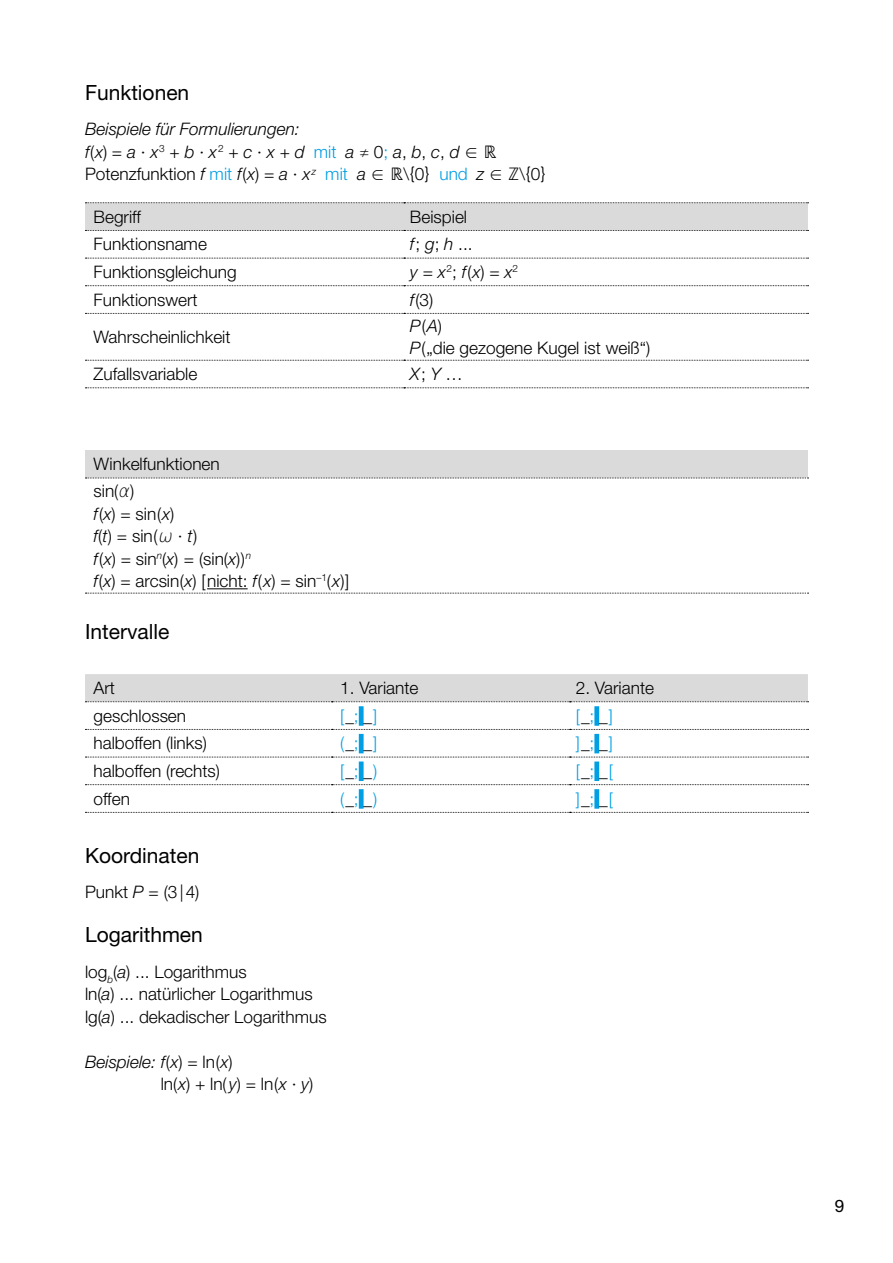
<style>
.page{position:relative;width:893px;height:1263px;background:#fff}
.page>*{position:absolute;margin:0;border:0;box-sizing:border-box;transform-origin:0 0}
.t1{font:21px "Helvetica Neue LT Std";color:#000}
.t2{font:300 17.25px/22.5px "Helvetica Neue LT Std";color:#000}
.t3{font:italic 300 17.25px/22.5px "Helvetica Neue LT Std";color:#000}
.t4{font:300 17.25px "Helvetica Neue LT Std";color:#009fe3}
.t5{font:17.25px "Helvetica Neue LT Std";color:#000}
.s1{font-style:normal}
.s2{font-style:normal;color:#009fe3}
.s3{font-family:"Lucida Sans Unicode";font-weight:400;font-style:normal}
.s4{font-style:italic}
.s5{font-family:"DejaVu Sans";font-weight:200;font-style:italic}
.s6{color:#000}
</style>
<div class="page">
<svg style="left:85px;top:202px;width:723px;height:29px;background:#d4d4d4"></svg>
<svg style="left:85px;top:258px;width:723px;height:1px"></svg>
<svg style="left:85px;top:285px;width:723px;height:1px"></svg>
<svg style="left:85px;top:313px;width:723px;height:1px"></svg>
<svg style="left:85px;top:360px;width:723px;height:1px"></svg>
<svg style="left:85px;top:387px;width:723px;height:1px"></svg>
<div style="left:85px;top:450px;width:723px;height:28px;background:#dadada"></div>
<svg style="left:85px;top:478px;width:723px;height:1px"></svg>
<svg style="left:85px;top:593px;width:723px;height:1px"></svg>
<hr style="left:207px;top:588px;width:41px;height:1px;background:#000">
<div style="left:85px;top:674px;width:723px;height:28px;background:#dadada"></div>
<svg style="left:85px;top:729px;width:723px;height:1px"></svg>
<svg style="left:85px;top:757px;width:723px;height:1px"></svg>
<svg style="left:85px;top:784px;width:723px;height:1px"></svg>
<svg style="left:85px;top:812px;width:723px;height:1px"></svg>
<div style="left:359px;top:706px;width:5px;height:20px;background:#009fe3"></div>
<div style="left:594px;top:706px;width:5px;height:20px;background:#009fe3"></div>
<div style="left:359px;top:734px;width:5px;height:19px;background:#009fe3"></div>
<div style="left:594px;top:734px;width:5px;height:19px;background:#009fe3"></div>
<div style="left:359px;top:761px;width:5px;height:20px;background:#009fe3"></div>
<div style="left:594px;top:761px;width:5px;height:20px;background:#009fe3"></div>
<div style="left:359px;top:789px;width:5px;height:20px;background:#009fe3"></div>
<div style="left:594px;top:789px;width:5px;height:20px;background:#009fe3"></div>
<p class="t1" style="left:85px;top:80px;width:106px">Funktionen</p>
<p class="t3" style="left:85px;top:118px;width:463px">Beispiele für Formulierungen:<br>f<span class="s1">(</span>x<span class="s1">) =</span> a <span class="s1">∙</span> x<sup>3</sup> <span class="s1">+</span> b <span class="s1">∙</span> x<sup>2</sup> <span class="s1">+</span> c <span class="s1">∙</span> x <span class="s1">+</span> d <span class="s2">mit</span> a <span class="s1">≠ 0</span><span class="s2">;</span> a<span class="s1">,</span> b<span class="s1">,</span> c<span class="s1">,</span> d <span class="s3">∈ ℝ<br></span><span class="s1">Potenzfunktion</span> f <span class="s2">mit</span> f<span class="s1">(</span>x<span class="s1">) =</span> a <span class="s1">∙</span> x<sup>z</sup> <span class="s2">mit</span> a <span class="s3">∈ ℝ</span><span class="s1">\{0}</span> <span class="s2">und</span> z <span class="s3">∈ ℤ</span><span class="s1">\{0}</span></p>
<p class="t2" style="left:94px;top:205px;width:49px">Begriff</p>
<p class="t2" style="left:410px;top:205px;width:59px">Beispiel</p>
<p class="t2" style="left:94px;top:233px;width:115px">Funktionsname</p>
<p class="t2" style="left:410px;top:233px;width:64px"><span class="s4">f</span>; <span class="s4">g</span>; <span class="s4">h</span> ...</p>
<p class="t2" style="left:94px;top:260px;width:145px">Funktionsgleichung</p>
<p class="t3" style="left:410px;top:260px;width:110px">y <span class="s1">=</span> x<sup>2</sup><span class="s1">;</span> f<span class="s1">(</span>x<span class="s1">) =</span> x<sup>2</sup></p>
<p class="t2" style="left:94px;top:288px;width:106px">Funktionswert</p>
<p class="t2" style="left:410px;top:288px;width:25px"><span class="s4">f</span>(3)</p>
<p class="t2" style="left:94px;top:325px;width:139px">Wahrscheinlichkeit</p>
<p class="t2" style="left:410px;top:314px;width:242px"><span class="s4">P</span>(<span class="s4">A</span>)<br><span class="s4">P</span>(„die gezogene Kugel ist weiß“)</p>
<p class="t2" style="left:94px;top:362px;width:105px">Zufallsvariable</p>
<p class="t3" style="left:410px;top:363px;width:54px">X<span class="s1">;</span> Y <span class="s1">…</span></p>
<p class="t2" style="left:94px;top:450px;width:128px;line-height:26.7px">Winkelfunktionen sin(<span class="s5">α</span>)</p>
<p class="t2" style="left:94px;top:502px;width:257px"><span class="s4">f</span>(<span class="s4">x</span>) = sin(<span class="s4">x</span>)<br><span class="s4">f</span>(<span class="s4">t</span>) = sin(<span class="s5">ω</span> · <span class="s4">t</span>)<br><span class="s4">f</span>(<span class="s4">x</span>) = sin<sup>n</sup>(<span class="s4">x</span>) = (sin(<span class="s4">x</span>))<sup>n<br></sup><span class="s4">f</span>(<span class="s4">x</span>) = arcsin(<span class="s4">x</span>) [nicht: <span class="s4">f</span>(<span class="s4">x</span>) = sin<sup>–1</sup>(<span class="s4">x</span>)]</p>
<p class="t1" style="left:85px;top:619px;width:86px">Intervalle</p>
<p class="t2" style="left:94px;top:676px;width:23px">Art</p>
<p class="t2" style="left:340px;top:676px;width:80px">1. Variante</p>
<p class="t2" style="left:576px;top:676px;width:80px">2. Variante</p>
<p class="t2" style="left:94px;top:704px;width:94px">geschlossen</p>
<p class="t4" style="left:340px;top:705px;width:39px">[<span class="s6">_</span>; <span class="s6">_</span>]</p>
<p class="t4" style="left:576px;top:705px;width:39px">[<span class="s6">_</span>; <span class="s6">_</span>]</p>
<p class="t2" style="left:94px;top:732px;width:115px">halboffen (links)</p>
<p class="t4" style="left:340px;top:733px;width:39px">(<span class="s6">_</span>; <span class="s6">_</span>]</p>
<p class="t4" style="left:576px;top:733px;width:39px">]<span class="s6">_</span>; <span class="s6">_</span>]</p>
<p class="t2" style="left:94px;top:759px;width:128px">halboffen (rechts)</p>
<p class="t4" style="left:340px;top:760px;width:39px">[<span class="s6">_</span>; <span class="s6">_</span>)</p>
<p class="t4" style="left:576px;top:760px;width:39px">[<span class="s6">_</span>; <span class="s6">_</span>[</p>
<p class="t2" style="left:94px;top:787px;width:38px">offen</p>
<p class="t4" style="left:340px;top:788px;width:39px">(<span class="s6">_</span>; <span class="s6">_</span>)</p>
<p class="t4" style="left:576px;top:788px;width:39px">]<span class="s6">_</span>; <span class="s6">_</span>[</p>
<p class="t1" style="left:85px;top:843px;width:116px">Koordinaten</p>
<p class="t2" style="left:85px;top:880px;width:116px">Punkt <span class="s4">P</span> = (3|4)</p>
<p class="t1" style="left:85px;top:922px;width:119px">Logarithmen</p>
<p class="t2" style="left:85px;top:960px;width:243px">log<sub>b</sub>(<span class="s4">a</span>) ... Logarithmus<br>ln(<span class="s4">a</span>) ... natürlicher Logarithmus lg(<span class="s4">a</span>) ... dekadischer Logarithmus</p>
<p class="t2" style="left:161px;top:1050px;width:154px;text-indent:-76px"><span class="s4">Beispiele: f</span>(<span class="s4">x</span>) = ln(<span class="s4">x</span>)<br>ln(<span class="s4">x</span>) + ln( <span class="s4">y</span>) = ln(<span class="s4">x</span> · <span class="s4">y</span>)</p>
<p class="t5" style="left:835px;top:1195px;width:11px">9</p>
</div>
